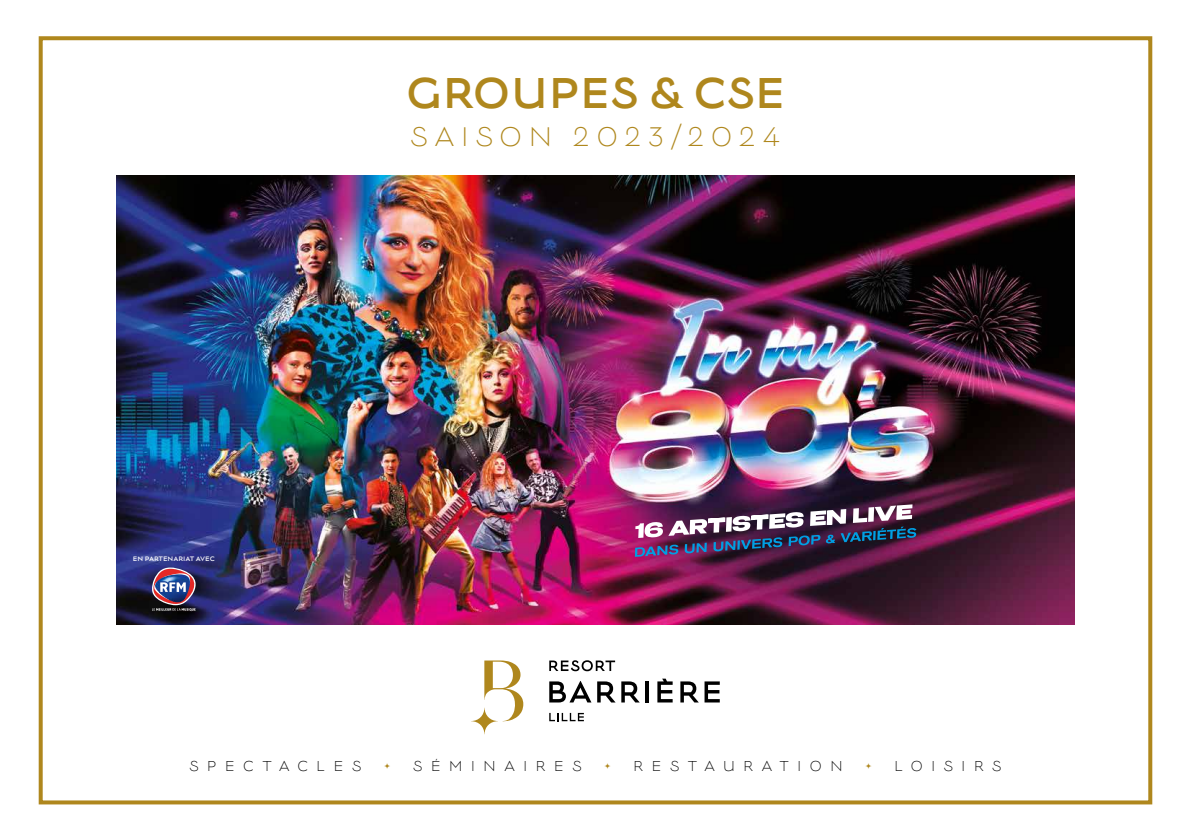
<style>
.page{position:relative;width:1191px;height:840px;background:#fff}
.page>*{position:absolute;margin:0;border:0;box-sizing:border-box;transform-origin:0 0}
.t1{font:48px "Lucien";color:#af871d}
.t2{font:300 30px "Lucien";letter-spacing:.18em;color:#af871d}
.t3{font:300 16px "Lucien";letter-spacing:.5em;color:#000}
.t4{font:7.2px "Lucien";letter-spacing:-.01em;color:#fff}
.s1{color:#af871d}
</style>
<div class="page">
<svg style="left:471px;top:707px;width:27px;height:26px"></svg>
<svg style="left:484px;top:660px;width:39px;height:61px"></svg>
<svg style="left:549px;top:712px;width:35px;height:8px"></svg>
<svg style="left:549px;top:660px;width:66px;height:11px"></svg>
<svg style="left:549px;top:681px;width:42px;height:21px"></svg>
<svg style="left:597px;top:681px;width:18px;height:21px"></svg>
<svg style="left:621px;top:681px;width:19px;height:21px"></svg>
<hr style="left:645px;top:681px;width:4px;height:21px;background:#000">
<svg style="left:657px;top:678px;width:15px;height:24px"></svg>
<svg style="left:680px;top:681px;width:40px;height:21px"></svg>
<img style="left:116px;top:176px;width:958px;height:448px">
<div style="left:39px;top:36px;width:1113px;height:768px;border:4px solid #af871d"></div>
<img style="left:635px;top:503px;width:281px;height:54px">
<img style="left:152px;top:567px;width:44px;height:44px">
<p class="t4" style="left:133px;top:555px;width:83px">EN PARTENARIAT AVEC</p>
<h1 class="t1" style="left:406px;top:71px;width:380px">GROUPES &amp; CSE</h1>
<h2 class="t2" style="left:410px;top:123px;width:373px">SAISON 2023/2024</h2>
<p class="t3" style="left:189px;top:758px;width:814px">SPECTACLES <span class="s1">⋆</span> SÉMINAIRES <span class="s1">⋆</span> RESTAURATION <span class="s1">⋆</span> LOISIRS</p>
</div>
